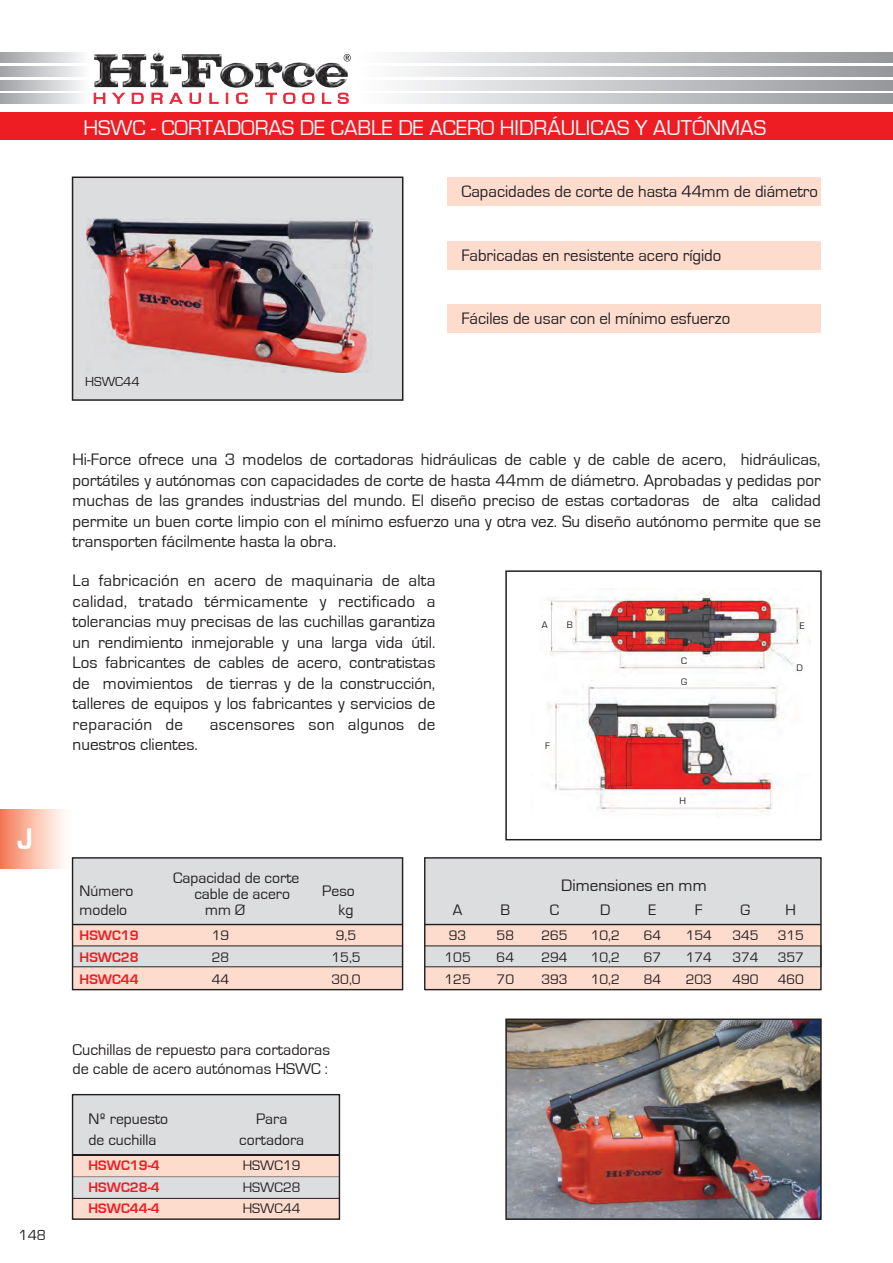
<style>
.page{position:relative;width:893px;height:1263px;background:#fff}
.page>*{position:absolute;margin:0;border:0;box-sizing:border-box;transform-origin:0 0}
.t1{font:700 30.9px "Eurostile";color:#fff}
.t2{font:22.05px "Eurostile";color:#fff}
.t3{font:17.1px/20.5px "Eurostile";color:#231f20;text-align:justify}
.t4{font:16.2px/19.4px "Eurostile";color:#231f20}
.t5{font:15.6px/18.9px "Eurostile";color:#231f20}
.t6{font:15px "Eurostile";color:#231f20}
.t7{font:14.25px/21.9px "Eurostile";color:#231f20;text-align:justify}
.t8{font:700 14.25px/21.3px "Eurostile";color:#ee1d23}
.t9{font:13.5px "Eurostile";color:#231f20}
.t10{font:9.75px "Eurostile";color:#231f20}
</style>
<div class="page">
<svg style="left:401px;top:52px;width:492px;height:11px;background:#c3c4c7"></svg>
<svg style="left:401px;top:67px;width:492px;height:10px;background:#c3c4c7"></svg>
<svg style="left:401px;top:80px;width:492px;height:10px;background:#c3c4c7"></svg>
<svg style="left:401px;top:94px;width:492px;height:10px;background:#c3c4c7"></svg>
<svg style="left:0;top:52px;width:82px;height:11px"></svg>
<svg style="left:0;top:67px;width:82px;height:10px"></svg>
<svg style="left:0;top:80px;width:82px;height:10px"></svg>
<svg style="left:0;top:94px;width:82px;height:10px"></svg>
<img style="left:94px;top:52px;width:220px;height:35px">
<svg style="left:344px;top:54px;width:7px;height:8px"></svg>
<svg style="left:94px;top:92px;width:31px;height:12px"></svg>
<svg style="left:132px;top:93px;width:12px;height:11px"></svg>
<svg style="left:151px;top:93px;width:12px;height:11px"></svg>
<svg style="left:169px;top:93px;width:14px;height:11px"></svg>
<svg style="left:189px;top:93px;width:12px;height:11px"></svg>
<svg style="left:209px;top:93px;width:10px;height:11px"></svg>
<svg style="left:226px;top:93px;width:2px;height:11px"></svg>
<svg style="left:236px;top:92px;width:12px;height:12px"></svg>
<svg style="left:266px;top:93px;width:11px;height:11px"></svg>
<svg style="left:283px;top:92px;width:13px;height:12px"></svg>
<svg style="left:302px;top:92px;width:13px;height:12px"></svg>
<svg style="left:322px;top:93px;width:9px;height:11px"></svg>
<svg style="left:338px;top:92px;width:11px;height:12px"></svg>
<div style="left:0;top:113px;width:893px;height:27px;background:#ee1d23"></div>
<div style="left:0;top:810px;width:73px;height:58px;background:linear-gradient(to right,#f47d59,#fff)"></div>
<div style="left:448px;top:177px;width:373px;height:29px;background:#fddcce"></div>
<div style="left:448px;top:241px;width:373px;height:29px;background:#fddcce"></div>
<div style="left:448px;top:304px;width:373px;height:29px;background:#fddcce"></div>
<div style="left:72px;top:177px;width:331px;height:224px;background:#dcdddf"></div>
<img style="left:87px;top:218px;width:286px;height:155px">
<img style="left:508px;top:1021px;width:311px;height:196px">
<div style="left:505px;top:1018px;width:317px;height:202px;border:2px solid #231f20"></div>
<div style="left:505px;top:570px;width:317px;height:270px;border:2px solid #231f20"></div>
<img style="left:548px;top:594px;width:263px;height:219px">
<div style="left:74px;top:967px;width:746px;height:21px;background:#fddcce"></div>
<div style="left:74px;top:925px;width:746px;height:20px;background:#fddcce"></div>
<div style="left:72px;top:945px;width:749px;height:22px;background:#dcdddf"></div>
<div style="left:73px;top:858px;width:748px;height:66px;background:#dcdddf"></div>
<div style="left:72px;top:857px;width:750px;height:133px;border:1px solid #231f20"></div>
<hr style="left:73px;top:924px;width:748px;height:1px;background:#231f20">
<div style="left:403px;top:854px;width:21px;height:139px;background:#fff;border:1px solid #fff"></div>
<hr style="left:402px;top:857px;width:1px;height:133px;background:#231f20">
<hr style="left:424px;top:857px;width:1px;height:133px;background:#231f20">
<div style="left:73px;top:1095px;width:266px;height:59px;background:#dcdddf"></div>
<hr style="left:73px;top:1154px;width:266px;height:1px;background:#231f20">
<svg style="left:74px;top:1155px;width:264px;height:63px;background:#e9d4cc"></svg>
<div style="left:72px;top:1094px;width:268px;height:126px;border:1px solid #231f20"></div>
<h1 class="t1" style="left:17px;top:822px;width:17px">J</h1>
<p class="t6" style="left:18px;top:1227px;width:29px">148</p>
<p class="t2" style="left:83px;top:116px;width:684px">HSWC - CORTADORAS DE CABLE DE ACERO HIDRÁULICAS Y AUTÓNMAS</p>
<p class="t3" style="left:461px;top:181px;width:358px">Capacidades de corte de hasta 44mm de diámetro</p>
<p class="t3" style="left:461px;top:245px;width:261px">Fabricadas en resistente acero rígido</p>
<p class="t9" style="left:85px;top:375px;width:56px">HSWC44</p>
<p class="t3" style="left:461px;top:309px;width:270px">Fáciles de usar con el mínimo esfuerzo</p>
<p class="t3" style="left:73px;top:450px;width:750px">Hi-Force ofrece una 3 modelos de cortadoras hidráulicas de cable y de cable de acero, hidráulicas, portátiles y autónomas con capacidades de corte de hasta 44mm de diámetro. Aprobadas y pedidas por muchas de las grandes industrias del mundo. El diseño preciso de estas cortadoras de alta calidad permite un buen corte limpio con el mínimo esfuerzo una y otra vez. Su diseño autónomo permite que se transporten fácilmente hasta la obra.</p>
<p class="t3" style="left:73px;top:570px;width:364px">La fabricación en acero de maquinaria de alta calidad, tratado térmicamente y rectificado a tolerancias muy precisas de las cuchillas garantiza un rendimiento inmejorable y una larga vida útil.<br>Los fabricantes de cables de acero, contratistas de movimientos de tierras y de la construcción, talleres de equipos y los fabricantes y servicios de reparación de</p>
<p class="t3" style="left:210px;top:714px;width:227px">ascensores son algunos de</p>
<p class="t3" style="left:73px;top:735px;width:127px">nuestros clientes.</p>
<p class="t10" style="left:542px;top:619px;width:7px">A</p>
<p class="t10" style="left:567px;top:620px;width:8px">B</p>
<p class="t10" style="left:545px;top:740px;width:6px">F</p>
<p class="t10" style="left:681px;top:656px;width:7px">C</p>
<p class="t10" style="left:681px;top:676px;width:8px">G</p>
<p class="t10" style="left:679px;top:795px;width:8px">H</p>
<p class="t10" style="left:800px;top:620px;width:6px">E</p>
<p class="t10" style="left:796px;top:663px;width:8px">D</p>
<p class="t5" style="left:80px;top:882px;width:55px">Número modelo</p>
<p class="t8" style="left:80px;top:925px;width:61px">HSWC19</p>
<p class="t8" style="left:80px;top:947px;width:61px">HSWC28<br>HSWC44</p>
<p class="t5" style="left:173px;top:868px;width:128px">Capacidad de corte</p>
<p class="t5" style="left:194px;top:885px;width:97px">cable de acero</p>
<p class="t5" style="left:205px;top:901px;width:41px">mm Ø</p>
<p class="t7" style="left:212px;top:925px;width:19px">19<br>28<br>44</p>
<p class="t5" style="left:322px;top:882px;width:34px;text-align:right">Peso kg</p>
<p class="t7" style="left:332px;top:925px;width:31px;text-align:center">9,5<br>15,5<br>30,0</p>
<p class="t4" style="left:73px;top:1040px;width:259px">Cuchillas de repuesto para cortadoras de cable de acero autónomas HSWC :</p>
<p class="t5" style="left:89px;top:1108px;width:81px;line-height:21.3px">Nº repuesto de cuchilla</p>
<p class="t8" style="left:89px;top:1155px;width:73px;text-align:justify">HSWC19-4<br>HSWC28-4<br>HSWC44-4</p>
<p class="t5" style="left:239px;top:1108px;width:67px;line-height:21.3px;text-align:center">Para cortadora</p>
<p class="t7" style="left:243px;top:1155px;width:59px;line-height:21.3px">HSWC19<br>HSWC28<br>HSWC44</p>
<p class="t3" style="left:561px;top:876px;width:147px">Dimensiones en mm</p>
<p class="t5" style="left:453px;top:901px;width:11px">A</p>
<p class="t5" style="left:500px;top:901px;width:11px">B</p>
<p class="t5" style="left:550px;top:901px;width:11px">C</p>
<p class="t5" style="left:600px;top:901px;width:12px">D</p>
<p class="t5" style="left:649px;top:901px;width:9px">E</p>
<p class="t5" style="left:695px;top:901px;width:9px">F</p>
<p class="t5" style="left:740px;top:901px;width:11px">G</p>
<p class="t7" style="left:445px;top:925px;width:28px;text-align:center">93<br>105<br>125</p>
<p class="t7" style="left:497px;top:925px;width:19px">58<br>64<br>70</p>
<p class="t7" style="left:541px;top:925px;width:28px">265<br>294<br>393</p>
<p class="t7" style="left:591px;top:925px;width:31px">10,2</p>
<p class="t7" style="left:644px;top:925px;width:19px">64</p>
<p class="t5" style="left:785px;top:901px;width:12px">H</p>
<p class="t7" style="left:686px;top:925px;width:28px">154<br>174<br>203</p>
<p class="t7" style="left:732px;top:925px;width:28px">345<br>374<br>490</p>
<p class="t7" style="left:778px;top:925px;width:28px">315<br>357<br>460</p>
<p class="t7" style="left:591px;top:947px;width:31px">10,2<br>10,2</p>
<p class="t7" style="left:644px;top:947px;width:19px">67<br>84</p>
</div>
